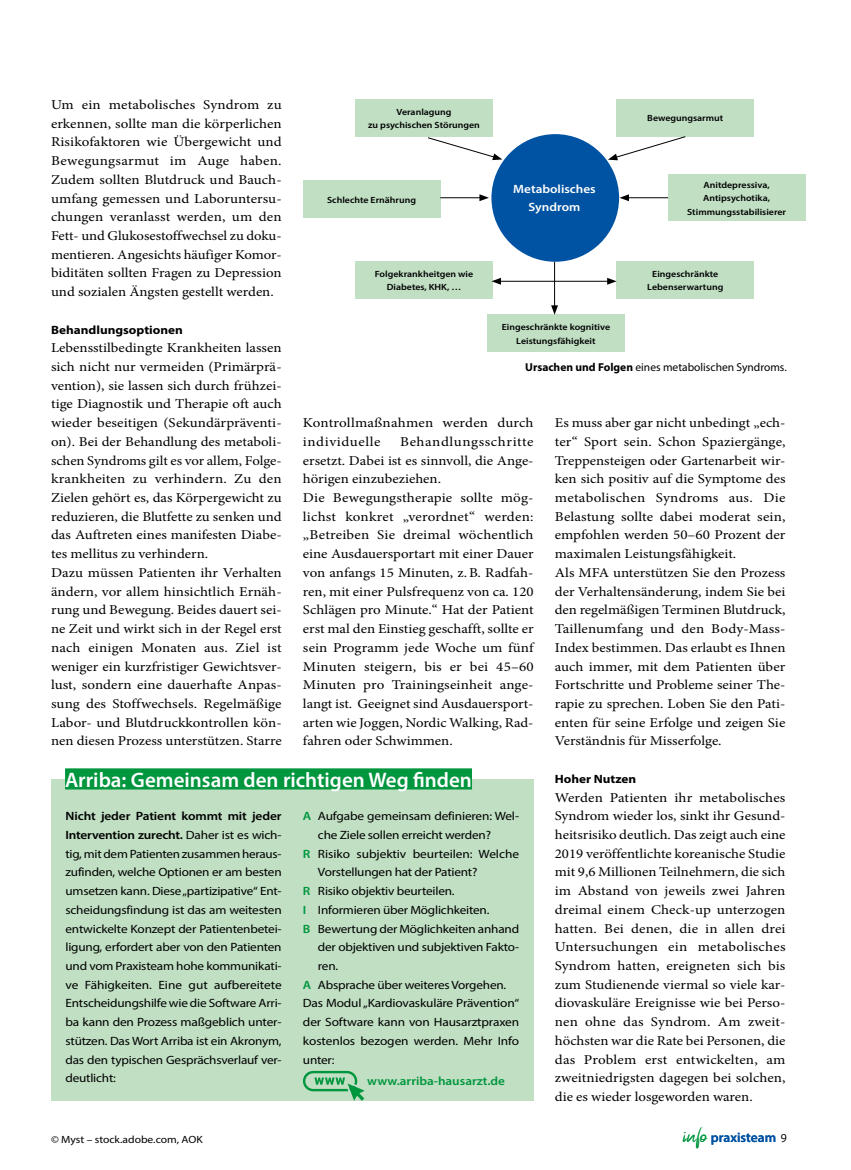
<style>
.page{position:relative;width:851px;height:1170px;background:#fff}
.page>*{position:absolute;margin:0;border:0;box-sizing:border-box;transform-origin:0 0}
.t1{font:37.5px "Nalika Signature";color:#00963e}
.t2{font:600 21px "Myriad Pro";color:#fff}
.t3{font:13.5px/18.8px "Minion Pro";color:#000;text-align:justify;scale:1.11 1}
.t4{font:13.5px/18.8px "Minion Pro";color:#000;scale:1.1 1}
.t5{font:600 13.5px "Myriad Pro";color:#0053a2}
.t6{font:12px/18.8px "Myriad Pro";letter-spacing:-.015em;color:#000;text-align:justify;scale:1.11 1}
.t7{font:12px "Myriad Pro";letter-spacing:-.015em;color:#000;scale:1.1 1}
.t8{font:700 12px "Myriad Pro";color:#000;scale:1.1 1}
.t9{font:600 12px "Myriad Pro";color:#00963e;scale:1.1 1}
.t10{font:600 12px/18px "Myriad Pro";color:#fff;text-align:center;scale:1.1 1}
.t11{font:11.55px "Myriad Pro";color:#000}
.t12{font:10.5px "Myriad Pro";color:#000;scale:1.1 1}
.t13{font:600 9px/13.5px "Myriad Pro";color:#000;text-align:center;scale:1.1 1}
.s1{font-weight:700}
.s2{font-weight:300;font-size:12px;color:#000}
.s3{font-weight:600}
.s4{font-weight:600;color:#00963e}
</style>
<div class="page">
<div style="left:51px;top:779px;width:482px;height:321px;background:#c0dfc3"></div>
<div style="left:65px;top:768px;width:407px;height:21px;background:#00963e"></div>
<svg style="left:303px;top:1070px;width:61px;height:30px"></svg>
<div style="left:355px;top:99px;width:137px;height:38px;background:#c0dfc3"></div>
<div style="left:616px;top:99px;width:137px;height:38px;background:#c0dfc3"></div>
<div style="left:303px;top:181px;width:137px;height:37px;background:#c0dfc3"></div>
<div style="left:355px;top:262px;width:137px;height:37px;background:#c0dfc3"></div>
<div style="left:487px;top:315px;width:137px;height:37px;background:#c0dfc3"></div>
<div style="left:616px;top:262px;width:137px;height:37px;background:#c0dfc3"></div>
<div style="left:668px;top:174px;width:137px;height:47px;background:#c0dfc3"></div>
<div style="left:491px;top:134px;width:128px;height:128px;background:#0053a2;border-radius:50%"></div>
<hr style="left:440px;top:197px;width:42px;height:1px;background:#000">
<svg style="left:479px;top:194px;width:10px;height:7px"></svg>
<hr style="left:626px;top:197px;width:42px;height:1px;background:#000">
<svg style="left:619px;top:194px;width:10px;height:7px"></svg>
<hr style="left:554px;top:262px;width:1px;height:46px;background:#000">
<svg style="left:551px;top:305px;width:7px;height:10px"></svg>
<hr style="left:498px;top:281px;width:111px;height:1px;background:#000">
<svg style="left:491px;top:278px;width:10px;height:7px"></svg>
<svg style="left:607px;top:278px;width:9px;height:7px"></svg>
<svg style="left:428px;top:137px;width:74px;height:23px"></svg>
<svg style="left:608px;top:136px;width:78px;height:24px"></svg>
<p class="t3" style="left:51px;top:95px;width:209px">Um ein metabolisches Syndrom zu erkennen, sollte man die körperlichen Risikofaktoren wie Übergewicht und Bewegungsarmut im Auge haben.<br>Zudem sollten Blutdruck und Bauch&shy;umfang gemessen und Laboruntersu&shy;chungen veranlasst werden, um den Fett- und Glukosestoffwechsel zu doku&shy;mentieren. Angesichts häufiger Komor&shy;biditäten sollten Fragen zu Depression und sozialen Ängsten gestellt werden.</p>
<p class="t8" style="left:51px;top:321px;width:121px">Behandlungsoptionen</p>
<p class="t4" style="left:51px;top:338px;width:211px">Lebensstilbedingte Krankheiten lassen sich nicht nur vermeiden (Primärprä&shy;vention), sie lassen sich durch frühzei&shy;tige Diagnostik und Therapie oft auch wieder beseitigen (Sekundärpräventi&shy;on). Bei der Behandlung des metaboli&shy;schen Syndroms gilt es vor allem, Folge&shy;krankheiten zu verhindern. Zu den Zielen gehört es, das Körpergewicht zu reduzieren, die Blutfette zu senken und das Auftreten eines manifesten Diabe&shy;tes mellitus zu verhindern.<br>Dazu müssen Patienten ihr Verhalten ändern, vor allem hinsichtlich Ernäh&shy;rung und Bewegung. Beides dauert sei&shy;ne Zeit und wirkt sich in der Regel erst nach einigen Monaten aus. Ziel ist weniger ein kurzfristiger Gewichtsver&shy;lust, sondern eine dauerhafte Anpas&shy;sung des Stoffwechsels. Regelmäßige Labor- und Blutdruckkontrollen kön&shy;nen diesen Prozess unterstützen. Starre</p>
<p class="t13" style="left:368px;top:105px;width:103px">Veranlagung<br>zu psychischen Störungen</p>
<p class="t13" style="left:647px;top:111px;width:71px">Bewegungsarmut</p>
<p class="t13" style="left:687px;top:178px;width:91px">Anitdepressiva,<br>Antipsychotika,<br>Stimmungsstabilisierer</p>
<p class="t10" style="left:513px;top:180px;width:76px">Metabolisches<br>Syndrom</p>
<p class="t13" style="left:327px;top:192px;width:82px">Schlechte Ernährung</p>
<p class="t13" style="left:375px;top:267px;width:91px">Folgekrankheitgen wie<br>Diabetes, KHK, …</p>
<p class="t13" style="left:647px;top:267px;width:71px">Eingeschränkte<br>Lebenserwartung</p>
<p class="t13" style="left:501px;top:320px;width:100px">Eingeschränkte kognitive<br>Leistungsfähigkeit</p>
<p class="t11" style="left:525px;top:360px;width:263px"><span class="s1">Ursachen und Folgen</span> eines metabolischen Syndroms.</p>
<p class="t3" style="left:303px;top:413px;width:209px">Kontrollmaßnahmen werden durch individuelle</p>
<p class="t4" style="left:554px;top:413px;width:211px">Es muss aber gar nicht unbedingt „ech&shy;ter“ Sport sein. Schon Spaziergänge, Treppensteigen oder Gartenarbeit wir&shy;ken sich positiv auf die Symptome des metabolischen Syndroms aus. Die Belastung sollte dabei moderat sein, empfohlen werden 50–60 Prozent der maximalen Leistungsfähigkeit.<br>Als MFA unterstützen Sie den Prozess der Verhaltensänderung, indem Sie bei den regelmäßigen Terminen Blutdruck, Taillenumfang und den Body-Mass-Index bestimmen. Das erlaubt es Ihnen auch immer, mit dem Patienten über Fortschritte und Probleme seiner The&shy;rapie zu sprechen. Loben Sie den Pati&shy;enten für seine Erfolge und zeigen Sie Verständnis für Misserfolge.</p>
<p class="t8" style="left:554px;top:770px;width:75px">Hoher Nutzen</p>
<p class="t3" style="left:554px;top:787px;width:209px">Werden Patienten ihr metabolisches Syndrom wieder los, sinkt ihr Gesund&shy;heitsrisiko deutlich. Das zeigt auch eine 2019 veröffentlichte koreanische Studie mit 9,6 Millionen Teilnehmern, die sich im Abstand von jeweils zwei Jahren dreimal einem Check-up unterzogen hatten. Bei denen, die in allen drei Untersuchungen ein metabolisches Syndrom hatten, ereigneten sich bis zum Studienende viermal so viele kar&shy;diovaskuläre Ereignisse wie bei Perso&shy;nen ohne das Syndrom. Am zweit&shy;höchsten war die Rate bei Personen, die das Problem erst entwickelten, am zweitniedrigsten dagegen bei solchen, die es wieder losgeworden waren.</p>
<h1 class="t1" style="left:683px;top:1119px;width:25px">info</h1>
<p class="t5" style="left:710px;top:1128px;width:77px">praxisteam <span class="s2">9</span></p>
<p class="t3" style="left:303px;top:432px;width:209px;text-align:left;text-indent:97px">Behandlungsschritte ersetzt. Dabei ist es sinnvoll, die Ange&shy;hörigen einzubeziehen.<br>Die Bewegungstherapie sollte mög&shy;lichst konkret „verordnet“ werden: „Betreiben Sie dreimal wöchentlich eine Ausdauersportart mit einer Dauer von anfangs 15 Minuten, z.B. Radfah&shy;ren, mit einer Pulsfrequenz von ca. 120<br>Schlägen pro Minute.“ Hat der Patient erst mal den Einstieg geschafft, sollte er sein Programm jede Woche um fünf Minuten steigern, bis er bei 45–60<br>Minuten pro Trainingseinheit ange&shy;langt ist. Geeignet sind Ausdauersport&shy;arten wie Joggen, Nordic Walking, Rad&shy;fahren oder Schwimmen.</p>
<h2 class="t2" style="left:65px;top:766px;width:408px">Arriba: Gemeinsam den richtigen Weg finden</h2>
<p class="t6" style="left:65px;top:806px;width:196px"><span class="s3">Nicht jeder Patient kommt mit jeder Intervention zurecht.</span> Daher ist es wich&shy;tig, mit dem Patienten zusammen heraus&shy;zufinden, welche Optionen er am besten umsetzen kann. Diese „partizipative“ Ent&shy;scheidungsfindung ist das am weitesten entwickelte Konzept der Patientenbetei&shy;ligung, erfordert aber von den Patienten und vom Praxisteam hohe kommunikati&shy;ve Fähigkeiten. Eine gut aufbereitete Entscheidungshilfe wie die Software Arri&shy;ba kann den Prozess maßgeblich unter&shy;stützen. Das Wort Arriba ist ein Akronym, das den typischen Gesprächsverlauf ver&shy;deutlicht:</p>
<p class="t6" style="left:303px;top:806px;width:196px"><span class="s4">A</span> Aufgabe gemeinsam definieren: Wel-</p>
<p class="t7" style="left:318px;top:827px;width:159px">che Ziele sollen erreicht werden?</p>
<p class="t6" style="left:303px;top:844px;width:196px"><span class="s4">R</span> Risiko subjektiv beurteilen: Welche</p>
<p class="t7" style="left:318px;top:864px;width:146px">Vorstellungen hat der Patient?</p>
<p class="t7" style="left:303px;top:883px;width:139px"><span class="s4">R</span> Risiko objektiv beurteilen.</p>
<p class="t7" style="left:303px;top:902px;width:171px"><span class="s4">I</span> Informieren über Möglichkeiten.</p>
<p class="t7" style="left:303px;top:921px;width:198px"><span class="s4">B</span> Bewertung der Möglichkeiten anhand</p>
<p class="t7" style="left:318px;top:939px;width:184px">der objektiven und subjektiven Fakto-</p>
<p class="t7" style="left:318px;top:958px;width:20px">ren.</p>
<p class="t7" style="left:303px;top:977px;width:186px"><span class="s4">A</span> Absprache über weiteres Vorgehen.</p>
<p class="t6" style="left:303px;top:993px;width:196px">Das Modul „Kardiovaskuläre Prävention“</p>
<p class="t6" style="left:303px;top:1012px;width:196px">der Software kann von Hausarztpraxen</p>
<p class="t6" style="left:303px;top:1031px;width:196px">kostenlos bezogen werden. Mehr Info</p>
<p class="t7" style="left:303px;top:1052px;width:30px">unter:</p>
<p class="t9" style="left:367px;top:1072px;width:127px">www.arriba-hausarzt.de</p>
<p class="t12" style="left:51px;top:1132px;width:139px">© Myst – stock.adobe.com, AOK</p>
</div>
